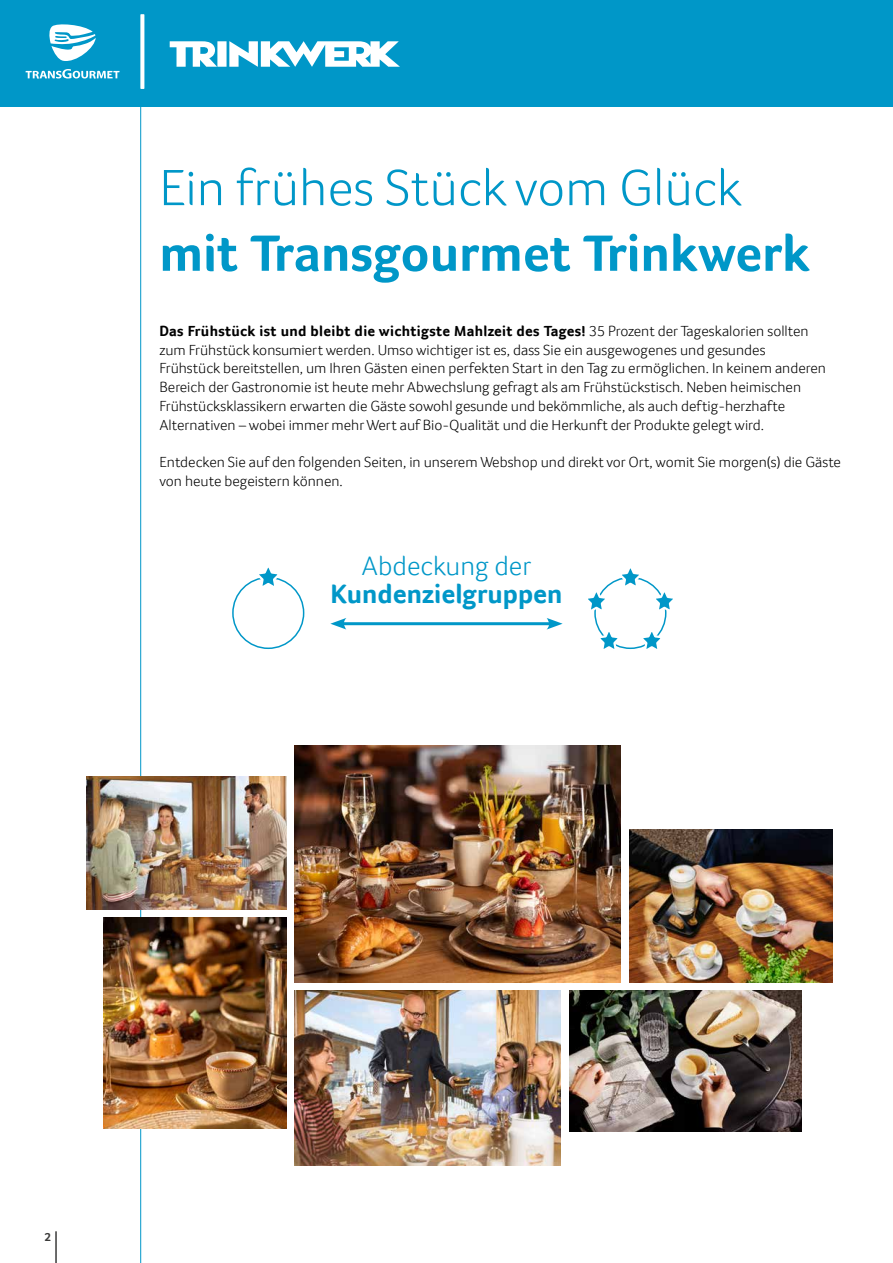
<style>
.page{position:relative;width:893px;height:1263px;background:#fff}
.page>*{position:absolute;margin:0;border:0;box-sizing:border-box;transform-origin:0 0}
.t1{font:700 52.5px "Transgourmet";color:#0097c8}
.t2{font:300 52.5px "Transgourmet";color:#0097c8}
.t3{font:700 27.45px "Transgourmet";color:#0097c8}
.t4{font:300 27.45px "Transgourmet";color:#0097c8}
.t5{font:300 15px/18.8px "Transgourmet";color:#000}
.t6{font:700 12px "Transgourmet";color:#3b3b3a}
.s1{font-weight:700}
</style>
<div class="page">
<hr style="left:55px;top:1231px;width:2px;height:32px;background:#3b3b3a">
<hr style="left:140px;top:106px;width:1px;height:1157px;background:#0097c8">
<div style="left:0;top:0;width:893px;height:106px;background:#0097c8"></div>
<svg style="left:170px;top:41px;width:230px;height:26px"></svg>
<svg style="left:140px;top:14px;width:4px;height:75px"></svg>
<svg style="left:26px;top:69px;width:94px;height:10px"></svg>
<svg style="left:49px;top:24px;width:47px;height:37px"></svg>
<img style="left:295px;top:745px;width:326px;height:237px">
<img style="left:103px;top:918px;width:183px;height:210px">
<img style="left:629px;top:829px;width:203px;height:153px">
<img style="left:295px;top:991px;width:265px;height:174px">
<img style="left:87px;top:777px;width:199px;height:132px">
<img style="left:569px;top:991px;width:233px;height:140px">
<div style="left:232px;top:577px;width:72px;height:72px;border:2px solid #0097c8;border-radius:50%"></div>
<svg style="left:255px;top:567px;width:27px;height:19px"></svg>
<svg style="left:618px;top:568px;width:25px;height:18px"></svg>
<svg style="left:639px;top:628px;width:24px;height:21px"></svg>
<svg style="left:597px;top:628px;width:25px;height:21px"></svg>
<svg style="left:654px;top:588px;width:19px;height:26px"></svg>
<svg style="left:588px;top:588px;width:19px;height:26px"></svg>
<hr style="left:341px;top:622px;width:211px;height:3px;background:#0097c8">
<svg style="left:330px;top:618px;width:16px;height:11px"></svg>
<svg style="left:546px;top:618px;width:17px;height:11px"></svg>
<h1 class="t2" style="left:159px;top:157px;width:584px">Ein frühes Stück vom Glück</h1>
<h1 class="t1" style="left:159px;top:222px;width:652px">mit Transgourmet Trinkwerk</h1>
<p class="t5" style="left:159px;top:321px;width:668px"><span class="s1">Das Frühstück ist und bleibt die wichtigste Mahlzeit des Tages!</span> 35 Prozent der Tageskalorien sollten zum Frühstück konsumiert werden. Umso wichtiger ist es, dass Sie ein ausgewogenes und gesundes Frühstück bereitstellen, um Ihren Gästen einen perfekten Start in den Tag zu ermöglichen. In keinem anderen Bereich der Gastronomie ist heute mehr Abwechslung gefragt als am Frühstückstisch. Neben heimischen Frühstücksklassikern erwarten die Gäste sowohl gesunde und bekömmliche, als auch deftig-herzhafte Alternativen – wobei immer mehr Wert auf Bio-Qualität und die Herkunft der Produkte gelegt wird.</p>
<p class="t5" style="left:159px;top:453px;width:683px">Entdecken Sie auf den folgenden Seiten, in unserem Webshop und direkt vor Ort, womit Sie morgen(s) die Gäste von heute begeistern können.</p>
<h2 class="t4" style="left:362px;top:549px;width:171px">Abdeckung der</h2>
<h2 class="t3" style="left:330px;top:578px;width:234px">Kundenzielgruppen</h2>
<p class="t6" style="left:44px;top:1230px;width:8px">2</p>
</div>
